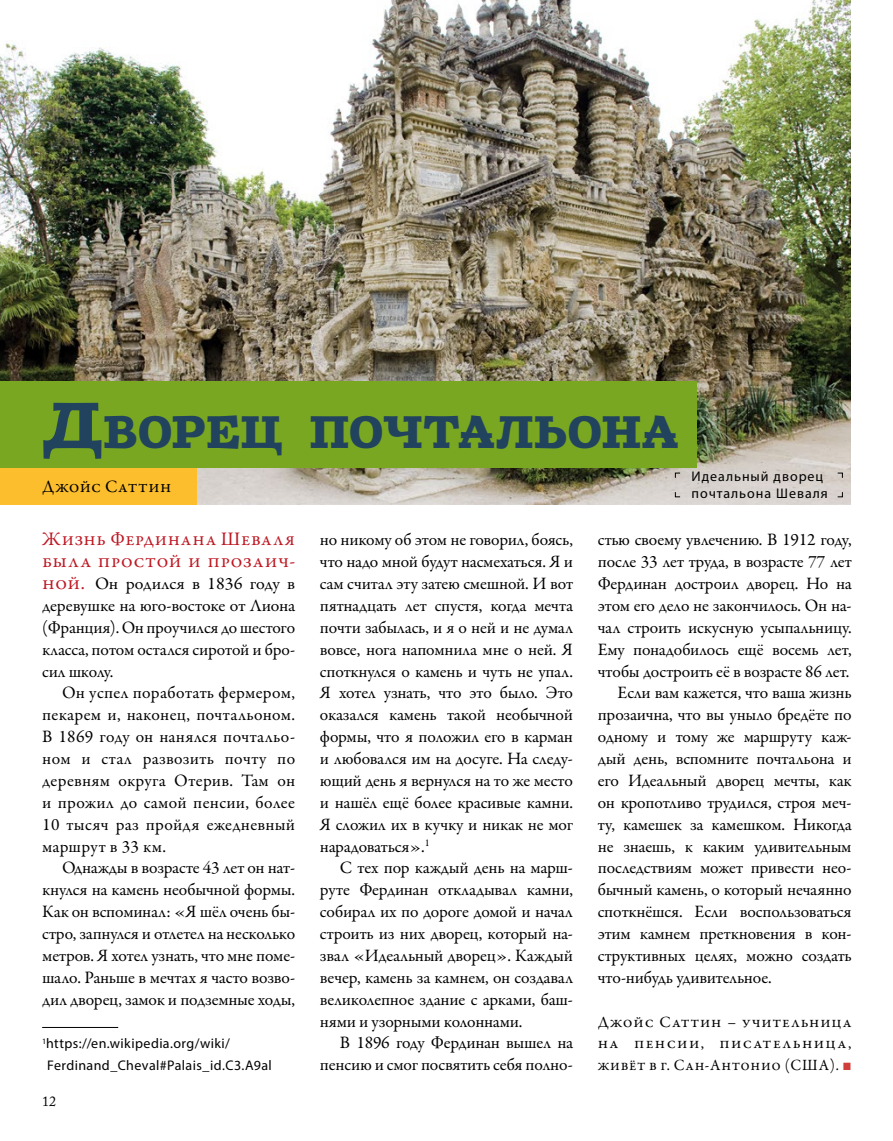
<style>
.page{position:relative;width:893px;height:1141px;background:#fff}
.page>*{position:absolute;margin:0;border:0;box-sizing:border-box;transform-origin:0 0}
.t1{font:44.1px "Zantroke";letter-spacing:.02em;color:#21435e}
.t2{font:19.25px/21.9px "Garamond Premr Pro";letter-spacing:.16em;color:#be1823}
.t3{font:17.5px/21.9px "Garamond Premr Pro";letter-spacing:-.01em;color:#000;text-align:justify}
.t4{font:15.75px/21.9px "Garamond Premr Pro";letter-spacing:.07em;color:#000}
.t5{font:14px/21.9px "Myriad Pro";letter-spacing:.03em;color:#000}
.t6{font:14px/16.8px "Myriad Pro";letter-spacing:.07em;color:#000}
.t7{font:14px "Adobe Caslon Pro";color:#000}
.s1{font-size:63px}
.s2{font-size:19.25px;color:#be1823}
.s3{font-family:"Arial";color:#cf3e39}
</style>
<div class="page">
<hr style="left:892px;top:502px;width:1px;height:590px;background:#bfcd89">
<img style="left:0;top:0;width:851px;height:504px">
<div style="left:0;top:386px;width:197px;height:118px;background:#fcbe2c"></div>
<div style="left:0;top:381px;width:696px;height:86px;background:#79a722"></div>
<hr style="left:42px;top:1027px;width:76px;height:1px;background:#000">
<svg style="left:675px;top:473px;width:5px;height:5px"></svg>
<svg style="left:675px;top:492px;width:5px;height:5px"></svg>
<svg style="left:837px;top:473px;width:6px;height:5px"></svg>
<svg style="left:837px;top:492px;width:6px;height:5px"></svg>
<h1 class="t1" style="left:42px;top:402px;width:638px"><span class="s1">Д</span>ворец почтальона</h1>
<p class="t3" style="left:42px;top:476px;width:131px">Джойс Саттин</p>
<p class="t6" style="left:692px;top:468px;width:138px">Идеальный дворец почтальона Шеваля</p>
<p class="t2" style="left:42px;top:529px;width:254px">Жизнь Фердинана Шеваля была простой и прозаич-</p>
<p class="t3" style="left:42px;top:573px;width:254px"><span class="s2">ной.</span> Он родился в 1836 году в деревушке на юго-востоке от Лиона (Франция). Он проучился до шестого класса, потом остался сиротой и бро&shy;сил школу.</p>
<p class="t3" style="left:42px;top:682px;width:255px;text-indent:20px">Он успел поработать фермером, пекарем и, наконец, почтальоном.<br>В 1869 году он нанялся почтальо&shy;ном и стал развозить почту по деревням округа Отерив. Там он и прожил до самой пенсии, более 10 тысяч раз пройдя ежедневный маршрут в 33 км.</p>
<p class="t3" style="left:42px;top:857px;width:255px;text-indent:20px">Однажды в возрасте 43 лет он нат&shy;кнулся на камень необычной формы.<br>Как он вспоминал: «Я шёл очень бы&shy;стро, запнулся и отлетел на несколько метров. Я хотел узнать, что мне поме&shy;шало. Раньше в мечтах я часто возво&shy;дил дворец, замок и подземные ходы,</p>
<p class="t5" style="left:47px;top:1033px;width:226px;text-indent:-5px"><sup>1</sup>https://en.wikipedia.org/wiki/<br>Ferdinand_Cheval#Palais_id.C3.A9al</p>
<p class="t7" style="left:42px;top:1093px;width:15px">12</p>
<p class="t3" style="left:320px;top:529px;width:255px">но никому об этом не говорил, боясь, что надо мной будут насмехаться. Я и сам считал эту затею смешной. И вот пятнадцать лет спустя, когда мечта почти забылась, и я о ней и не думал вовсе, нога напомнила мне о ней. Я споткнулся о камень и чуть не упал.<br>Я хотел узнать, что это было. Это оказался камень такой необычной формы, что я положил его в карман и любовался им на досуге. На следу&shy;ющий день я вернулся на то же место и нашёл ещё более красивые камни.<br>Я сложил их в кучку и никак не мог нарадоваться».<sup>1</sup></p>
<p class="t3" style="left:320px;top:857px;width:255px;text-indent:20px">С тех пор каждый день на марш&shy;руте Фердинан откладывал камни, собирал их по дороге домой и начал строить из них дворец, который на&shy;звал «Идеальный дворец». Каждый вечер, камень за камнем, он создавал великолепное здание с арками, баш&shy;нями и узорными колоннами.</p>
<p class="t3" style="left:320px;top:1032px;width:254px;text-align:right">В 1896 году Фердинан вышел на пенсию и смог посвятить себя полно-</p>
<p class="t3" style="left:598px;top:529px;width:255px">стью своему увлечению. В 1912 году,</p>
<p class="t3" style="left:598px;top:551px;width:255px">после 33 лет труда, в возрасте 77 лет</p>
<p class="t3" style="left:598px;top:573px;width:255px">Фердинан достроил дворец. Но на</p>
<p class="t3" style="left:598px;top:595px;width:255px">этом его дело не закончилось. Он на-</p>
<p class="t3" style="left:598px;top:617px;width:255px">чал строить искусную усыпальницу.</p>
<p class="t3" style="left:598px;top:639px;width:255px">Ему понадобилось ещё восемь лет,</p>
<p class="t3" style="left:598px;top:661px;width:253px">чтобы достроить её в возрасте 86 лет.</p>
<p class="t3" style="left:618px;top:682px;width:236px">Если вам кажется, что ваша жизнь</p>
<p class="t3" style="left:598px;top:704px;width:255px">прозаична, что вы уныло бредёте по</p>
<p class="t3" style="left:598px;top:726px;width:255px">одному и тому же маршруту каж-</p>
<p class="t3" style="left:598px;top:748px;width:255px">дый день, вспомните почтальона и</p>
<p class="t3" style="left:598px;top:770px;width:255px">его Идеальный дворец мечты, как</p>
<p class="t3" style="left:598px;top:792px;width:255px">он кропотливо трудился, строя меч-</p>
<p class="t3" style="left:598px;top:814px;width:255px">ту, камешек за камешком. Никогда</p>
<p class="t3" style="left:598px;top:836px;width:255px">не знаешь, к каким удивительным</p>
<p class="t3" style="left:598px;top:857px;width:255px">последствиям может привести нео-</p>
<p class="t3" style="left:598px;top:879px;width:255px">бычный камень, о который нечаянно</p>
<p class="t3" style="left:598px;top:901px;width:255px">споткнёшся. Если воспользоваться</p>
<p class="t3" style="left:598px;top:923px;width:255px">этим камнем преткновения в кон-</p>
<p class="t3" style="left:598px;top:945px;width:255px">структивных целях, можно создать</p>
<p class="t3" style="left:598px;top:967px;width:175px">что-нибудь удивительное.</p>
<p class="t4" style="left:598px;top:1011px;width:255px">Джойс Саттин – учительница на пенсии, писательница , живёт в г. Сан-Антонио (США). <span class="s3">■</span></p>
</div>
